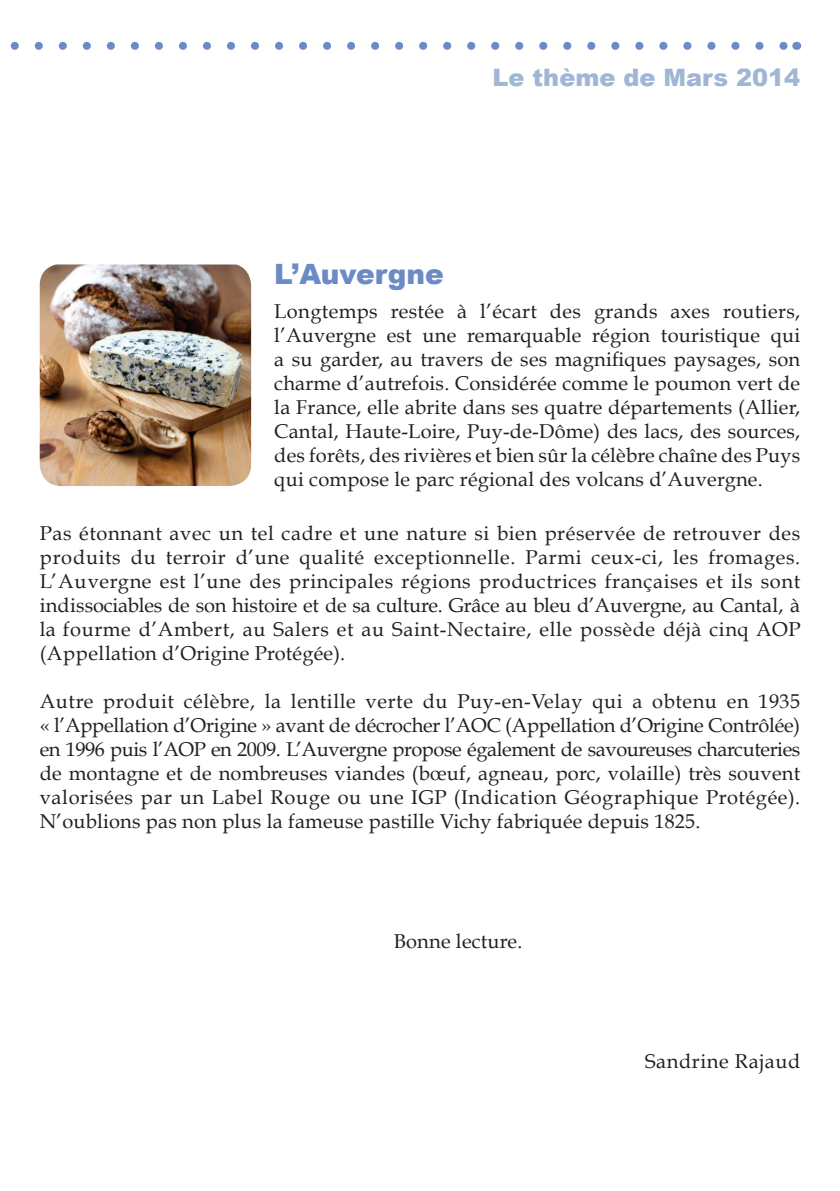
<style>
.page{position:relative;width:840px;height:1191px;background:#fff}
.page>*{position:absolute;margin:0;border:0;box-sizing:border-box;transform-origin:0 0}
.t1{font:900 28px "Arial";color:#6c8bc6}
.t2{font:900 24px "Arial";color:#a1b5d5}
.t3{font:20px/24px "Book Antiqua";letter-spacing:.01em;color:#231f20;text-align:justify}
.t4{font:20px "Book Antiqua";letter-spacing:.03em;color:#231f20}
</style>
<div class="page">
<svg style="left:10px;top:42px;width:773px;height:8px"></svg>
<img style="left:40px;top:264px;width:211px;height:222px">
<p class="t2" style="left:492px;top:60px;width:309px">Le thème de Mars 2014</p>
<h1 class="t1" style="left:274px;top:253px;width:171px">L’Auvergne</h1>
<p class="t3" style="left:274px;top:299px;width:527px">Longtemps restée à l’écart des grands axes routiers, l’Auvergne est une remarquable région touristique qui a su garder, au travers de ses magnifiques paysages, son charme d’autrefois. Considérée comme le poumon vert de la France, elle abrite dans ses quatre départements (Allier, Cantal, Haute-Loire, Puy-de-Dôme) des lacs, des sources, des forêts, des rivières et bien sûr la célèbre chaîne des Puys qui compose le parc régional des volcans d’Auvergne.</p>
<p class="t3" style="left:40px;top:521px;width:762px">Pas étonnant avec un tel cadre et une nature si bien préservée de retrouver des produits du terroir d’une qualité exceptionnelle. Parmi ceux-ci, les fromages.<br>L’Auvergne est l’une des principales régions productrices françaises et ils sont indissociables de son histoire et de sa culture. Grâce au bleu d’Auvergne, au Cantal, à la fourme d’Ambert, au Salers et au Saint-Nectaire, elle possède déjà cinq AOP (Appellation d’Origine Protégée).</p>
<p class="t3" style="left:40px;top:689px;width:761px">Autre produit célèbre, la lentille verte du Puy-en-Velay qui a obtenu en 1935 « l’Appellation d’Origine » avant de décrocher l’AOC (Appellation d’Origine Contrôlée) en 1996 puis l’AOP en 2009. L’Auvergne propose également de savoureuses charcuteries de montagne et de nombreuses viandes (bœuf, agneau, porc, volaille) très souvent valorisées par un Label Rouge ou une IGP (Indication Géographique Protégée).<br>N’oublions pas non plus la fameuse pastille Vichy fabriquée depuis 1825.</p>
<p class="t3" style="left:393px;top:929px;width:130px">Bonne lecture.</p>
<p class="t4" style="left:644px;top:1048px;width:157px">Sandrine Rajaud</p>
</div>
